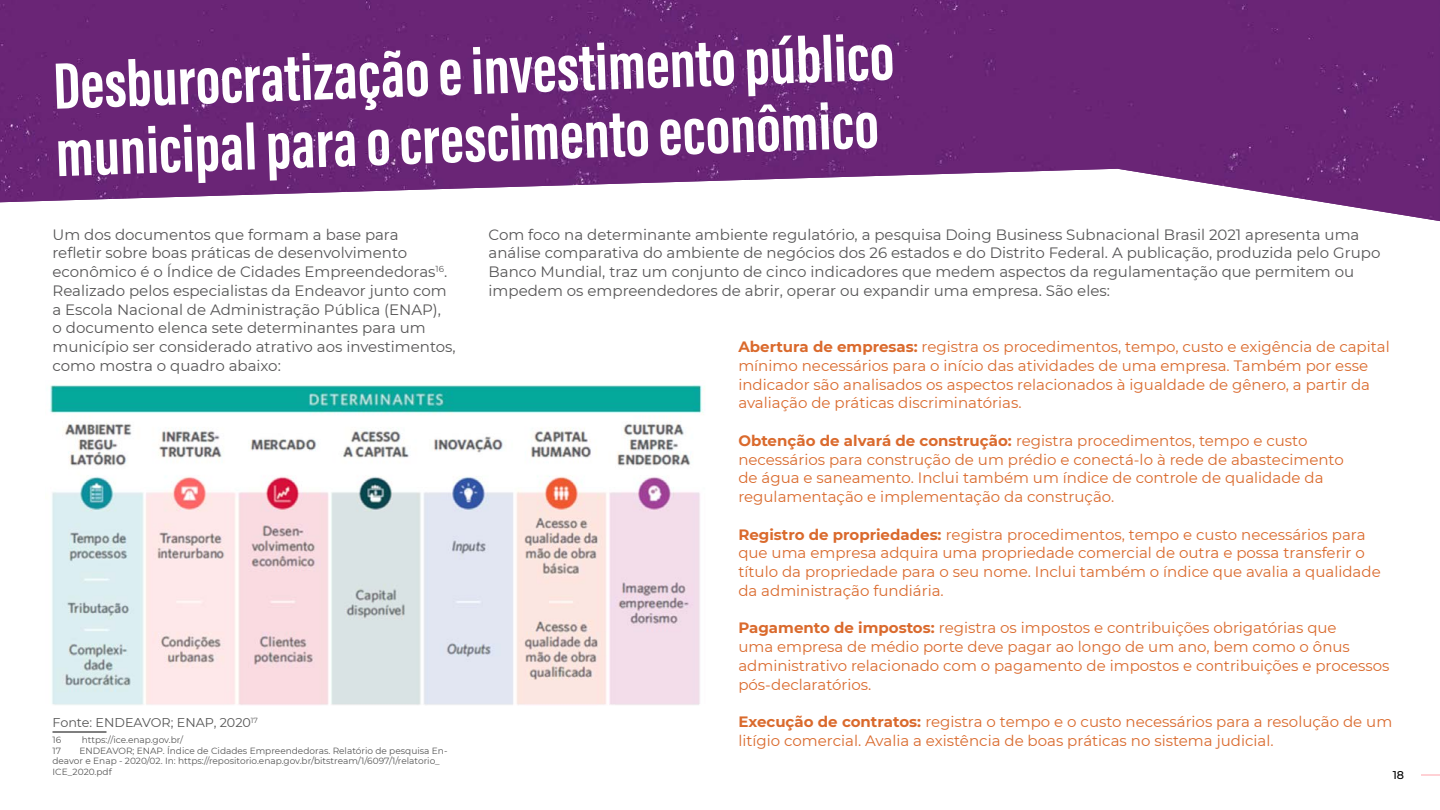
<style>
.page{position:relative;width:1440px;height:810px;background:#fff}
.page>*{position:absolute;margin:0;border:0;box-sizing:border-box;transform-origin:0 0}
.t1{font:67.5px/67.5px "Acumin Variable Concept";color:#fff}
.t2{font:15px/18.8px "Montserrat";color:#da6a2d}
.t3{font:15px/18.8px "Montserrat";color:#565556}
.t4{font:12.75px "Montserrat";color:#565656}
.t5{font:500 11.25px "Montserrat";color:#000}
.t6{font:9px/10.8px "Montserrat";color:#565656}
.s1{font-weight:700}
</style>
<div class="page">
<svg style="left:1421px;top:775px;width:19px;height:1px"></svg>
<img style="left:0;top:0;width:1440px;height:221px">
<img style="left:49px;top:385px;width:656px;height:320px">
<hr style="left:52px;top:732px;width:54px;height:1px;background:#000">
<h1 class="t1" style="left:52px;top:49px;width:843px;rotate:-2deg">Desburocratização e investimento público municipal para o crescimento econômico</h1>
<p class="t3" style="left:52px;top:224px;width:405px">Um dos documentos que formam a base para<br>refletir sobre boas práticas de desenvolvimento econômico é o Índice de Cidades Empreendedoras<sup>16</sup>.<br>Realizado pelos especialistas da Endeavor junto com a Escola Nacional de Administração Pública (ENAP),<br>o documento elenca sete determinantes para um município ser considerado atrativo aos investimentos, como mostra o quadro abaixo:</p>
<p class="t4" style="left:52px;top:714px;width:207px">Fonte: ENDEAVOR; ENAP, 2020<sup>17</sup></p>
<p class="t6" style="left:52px;top:734px;width:10px">16</p>
<p class="t6" style="left:82px;top:734px;width:103px">https://ice.enap.gov.br/</p>
<p class="t6" style="left:52px;top:745px;width:10px">17</p>
<p class="t6" style="left:52px;top:745px;width:396px;text-indent:27px">ENDEAVOR; ENAP. Índice de Cidades Empreendedoras. Relatório de pesquisa En&shy;deavor e Enap - 2020/02. In: https://repositorio.enap.gov.br/bitstream/1/6097/1/relatorio_<br>ICE_2020.pdf</p>
<p class="t3" style="left:489px;top:224px;width:893px">Com foco na determinante ambiente regulatório, a pesquisa Doing Business Subnacional Brasil 2021 apresenta uma análise comparativa do ambiente de negócios dos 26 estados e do Distrito Federal. A publicação, produzida pelo Grupo Banco Mundial, traz um conjunto de cinco indicadores que medem aspectos da regulamentação que permitem ou impedem os empreendedores de abrir, operar ou expandir uma empresa. São eles:</p>
<p class="t2" style="left:738px;top:337px;width:653px"><span class="s1">Abertura de empresas:</span> registra os procedimentos, tempo, custo e exigência de capital mínimo necessários para o início das atividades de uma empresa. Também por esse indicador são analisados os aspectos relacionados à igualdade de gênero, a partir da avaliação de práticas discriminatórias.</p>
<p class="t2" style="left:738px;top:431px;width:607px"><span class="s1">Obtenção de alvará de construção:</span> registra procedimentos, tempo e custo necessários para construção de um prédio e conectá-lo à rede de abastecimento de água e saneamento. Inclui também um índice de controle de qualidade da regulamentação e implementação da construção.</p>
<p class="t2" style="left:738px;top:524px;width:644px"><span class="s1">Registro de propriedades:</span> registra procedimentos, tempo e custo necessários para que uma empresa adquira uma propriedade comercial de outra e possa transferir o título da propriedade para o seu nome. Inclui também o índice que avalia a qualidade da administração fundiária.</p>
<p class="t2" style="left:738px;top:618px;width:653px"><span class="s1">Pagamento de impostos:</span> registra os impostos e contribuições obrigatórias que<br>uma empresa de médio porte deve pagar ao longo de um ano, bem como o ônus administrativo relacionado com o pagamento de impostos e contribuições e processos pós-declaratórios.</p>
<p class="t2" style="left:738px;top:712px;width:655px"><span class="s1">Execução de contratos:</span> registra o tempo e o custo necessários para a resolução de um litígio comercial. Avalia a existência de boas práticas no sistema judicial.</p>
<p class="t5" style="left:1393px;top:767px;width:13px">18</p>
</div>
